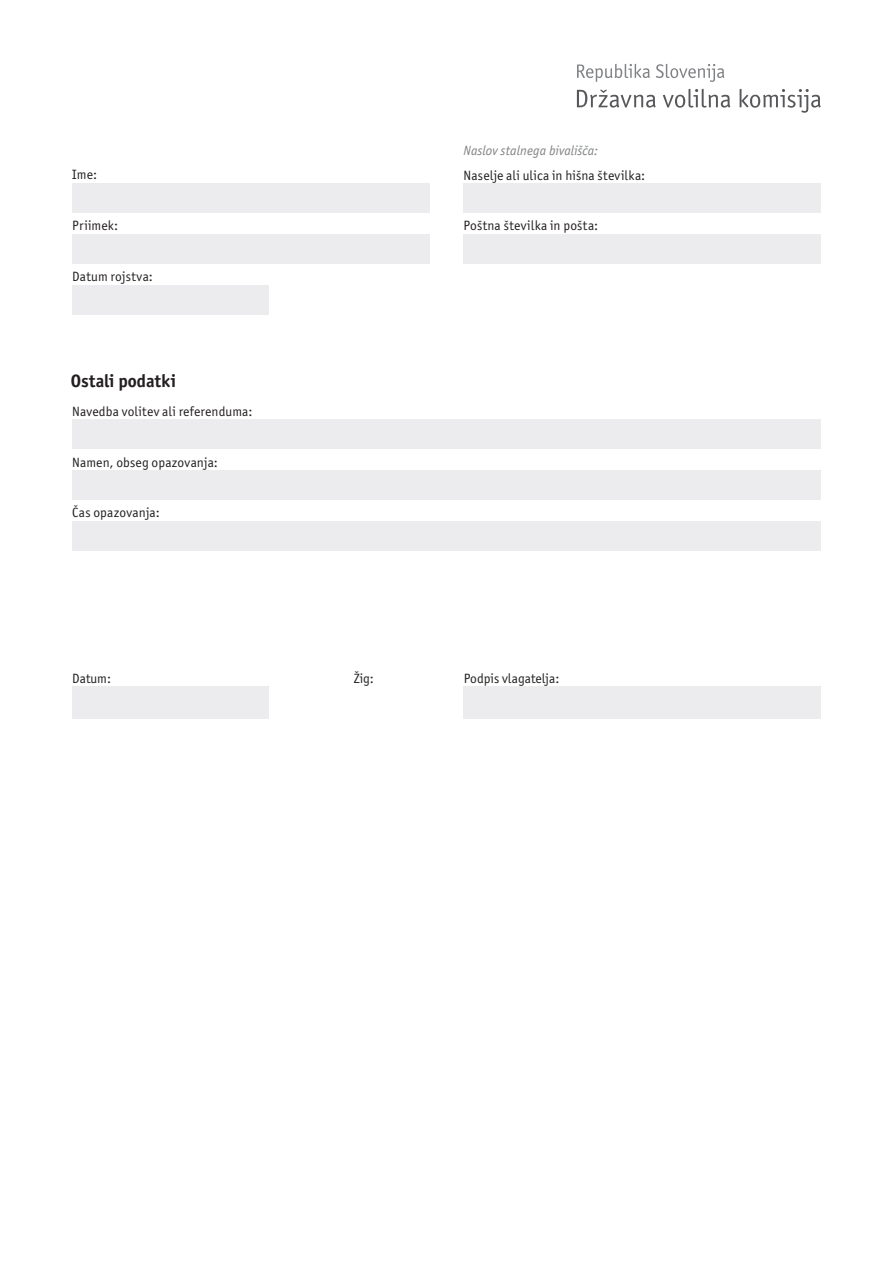
<style>
.page{position:relative;width:893px;height:1263px;background:#fff}
.page>*{position:absolute;margin:0;border:0;box-sizing:border-box;transform-origin:0 0}
.t1{font:700 18px "Officina Sans ITC Pro";letter-spacing:-.005em;color:#231f20}
.t2{font:13.5px "Officina Sans ITC Pro";letter-spacing:.01em;color:#231f20}
.t3{font:italic 13.5px "Officina Sans ITC Pro";letter-spacing:.005em;color:#808285}
</style>
<div class="page">
<svg style="left:577px;top:90px;width:79px;height:18px"></svg>
<svg style="left:663px;top:89px;width:67px;height:19px"></svg>
<svg style="left:740px;top:89px;width:81px;height:24px"></svg>
<svg style="left:577px;top:64px;width:73px;height:18px"></svg>
<svg style="left:656px;top:64px;width:68px;height:18px"></svg>
<div style="left:72px;top:687px;width:197px;height:32px;background:#ececee"></div>
<div style="left:463px;top:687px;width:358px;height:32px;background:#ececee"></div>
<div style="left:72px;top:183px;width:357px;height:30px;background:#ececee"></div>
<div style="left:72px;top:234px;width:357px;height:30px;background:#ececee"></div>
<div style="left:72px;top:285px;width:197px;height:30px;background:#ececee"></div>
<div style="left:463px;top:183px;width:358px;height:30px;background:#ececee"></div>
<div style="left:463px;top:234px;width:358px;height:30px;background:#ececee"></div>
<div style="left:72px;top:419px;width:749px;height:30px;background:#ececee"></div>
<div style="left:72px;top:470px;width:749px;height:30px;background:#ececee"></div>
<div style="left:72px;top:521px;width:749px;height:30px;background:#ececee"></div>
<p class="t3" style="left:463px;top:142px;width:136px">Naslov stalnega bivališča:</p>
<p class="t2" style="left:72px;top:167px;width:26px">Ime:</p>
<p class="t2" style="left:463px;top:167px;width:183px">Naselje ali ulica in hišna številka:</p>
<p class="t2" style="left:72px;top:218px;width:47px">Priimek:</p>
<p class="t2" style="left:463px;top:218px;width:136px">Poštna številka in pošta:</p>
<p class="t2" style="left:72px;top:269px;width:82px">Datum rojstva:</p>
<p class="t1" style="left:71px;top:370px;width:107px">Ostali podatki</p>
<p class="t2" style="left:72px;top:403px;width:182px">Navedba volitev ali referenduma:</p>
<p class="t2" style="left:72px;top:454px;width:147px">Namen, obseg opazovanja:</p>
<p class="t2" style="left:72px;top:505px;width:89px">Čas opazovanja:</p>
<p class="t2" style="left:72px;top:671px;width:40px">Datum:</p>
<p class="t2" style="left:354px;top:671px;width:22px">Žig:</p>
<p class="t2" style="left:464px;top:671px;width:97px">Podpis vlagatelja:</p>
</div>
